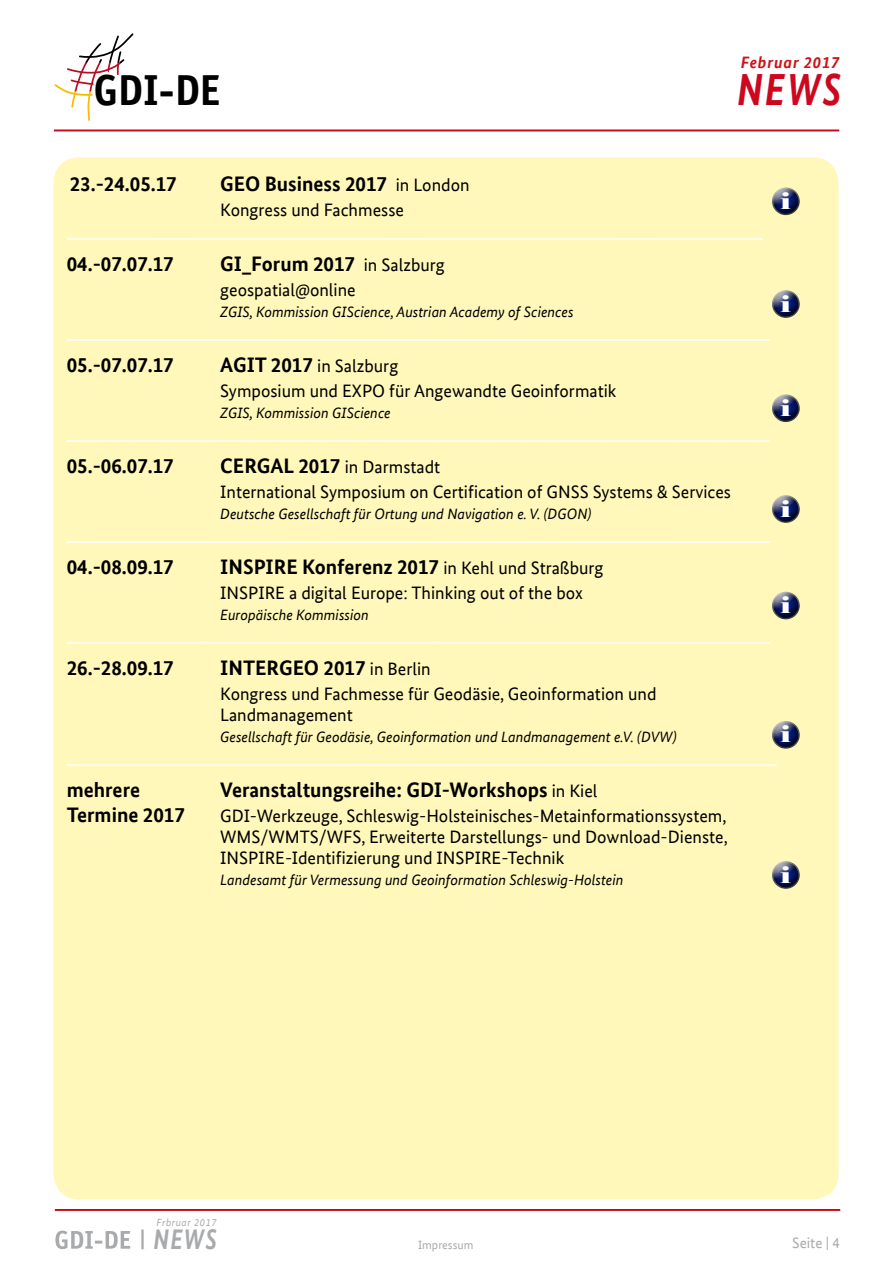
<style>
.page{position:relative;width:893px;height:1263px;background:#fff}
.page>*{position:absolute;margin:0;border:0;box-sizing:border-box;transform-origin:0 0}
.t1{font:italic 700 45px "Bundes Sans Web";color:#cd071e;scale:.85 1}
.t2{font:700 43.5px "Officina Sans";color:#000}
.t3{font:italic 700 28.35px "Bundes Sans Web";color:#a9aaac;scale:.82 1}
.t4{font:22.95px "Elephant";color:#fff;scale:1.35 1}
.Inhaltsverzeichnis-Ü{font:700 21px "Bundes Sans Web";color:#000}
.Inhaltsverzeichnis-Ü-2{font:18px "Bundes Sans Web";color:#000}
.Inhaltsverzeichnis-Ü-3{font:700 16.5px "Bundes Sans Web";color:#fff}
.t5{font:italic 700 16.5px "Bundes Sans Web";letter-spacing:.05em;color:#cd1316}
.Inhaltsverzeichnis-Ü-4{font:italic 15px "Bundes Sans Web";color:#000}
.t6{font:15px "Bundes Sans Web";color:#a9aaac}
.t7{font:12px "Bundes Sans Web";color:#a9aaac}
.t8{font:italic 10.35px "Bundes Sans Web";letter-spacing:.05em;color:#a9aaac}
.s1{font-weight:400;font-size:18px}
.s2{font-weight:700;font-size:21px}
</style>
<div class="page">
<hr style="left:54px;top:129px;width:785px;height:2px;background:#cd071e">
<svg style="left:54px;top:33px;width:80px;height:88px"></svg>
<hr style="left:55px;top:1209px;width:785px;height:2px;background:#cd071e">
<svg style="left:151px;top:1199px;width:69px;height:12px"></svg>
<svg style="left:55px;top:1229px;width:89px;height:21px"></svg>
<div style="left:53px;top:157px;width:785px;height:1042px;background:#fff8ba;border-radius:26px"></div>
<div style="left:765px;top:290px;width:46px;height:29px;background:#000;opacity:.75"></div>
<div style="left:765px;top:394px;width:46px;height:29px;background:#000;opacity:.75"></div>
<div style="left:765px;top:495px;width:46px;height:29px;background:#000;opacity:.75"></div>
<div style="left:765px;top:592px;width:46px;height:29px;background:#000;opacity:.75"></div>
<div style="left:765px;top:721px;width:46px;height:29px;background:#000;opacity:.75"></div>
<div style="left:765px;top:187px;width:46px;height:29px;background:#000;opacity:.75"></div>
<div style="left:765px;top:861px;width:46px;height:29px;background:#000;opacity:.75"></div>
<p class="t5" style="left:741px;top:53px;width:100px">Februar 2017</p>
<h2 class="t2" style="left:93px;top:63px;width:128px">GDI-DE</h2>
<h1 class="t1" style="left:737px;top:63px;width:124px">NEWS</h1>
<p class="Inhaltsverzeichnis-Ü" style="left:70px;top:171px;width:109px">23.-24.05.17</p>
<p class="Inhaltsverzeichnis-Ü" style="left:220px;top:171px;width:251px">GEO Business 2017 <span class="s1">in London</span></p>
<p class="Inhaltsverzeichnis-Ü-2" style="left:220px;top:200px;width:185px">Kongress und Fachmesse</p>
<p class="Inhaltsverzeichnis-Ü-3" style="left:67px;top:222px;width:697px">___________________________________________________________________________________________________</p>
<p class="Inhaltsverzeichnis-Ü" style="left:67px;top:251px;width:109px">04.-07.07.17</p>
<p class="Inhaltsverzeichnis-Ü" style="left:220px;top:251px;width:226px">GI_Forum 2017 <span class="s1">in Salzburg</span></p>
<p class="Inhaltsverzeichnis-Ü-2" style="left:220px;top:280px;width:137px">geospatial@online</p>
<p class="Inhaltsverzeichnis-Ü-4" style="left:220px;top:303px;width:355px">ZGIS, Kommission GIScience, Austrian Academy of Sciences</p>
<p class="Inhaltsverzeichnis-Ü-3" style="left:67px;top:323px;width:704px">____________________________________________________________________________________________________</p>
<p class="Inhaltsverzeichnis-Ü" style="left:67px;top:352px;width:109px">05.-07.07.17</p>
<p class="Inhaltsverzeichnis-Ü-2" style="left:220px;top:355px;width:180px"><span class="s2">AGIT 2017</span> in Salzburg</p>
<p class="Inhaltsverzeichnis-Ü-2" style="left:220px;top:381px;width:398px">Symposium und EXPO für Angewandte Geoinformatik</p>
<p class="Inhaltsverzeichnis-Ü-4" style="left:220px;top:404px;width:172px">ZGIS, Kommission GIScience</p>
<p class="Inhaltsverzeichnis-Ü-3" style="left:67px;top:424px;width:704px">____________________________________________________________________________________________________</p>
<p class="Inhaltsverzeichnis-Ü" style="left:67px;top:453px;width:109px">05.-06.07.17</p>
<p class="Inhaltsverzeichnis-Ü-2" style="left:220px;top:456px;width:222px"><span class="s2">CERGAL 2017</span> in Darmstadt</p>
<p class="Inhaltsverzeichnis-Ü-2" style="left:220px;top:482px;width:512px">International Symposium on Certification of GNSS Systems &amp; Services</p>
<p class="Inhaltsverzeichnis-Ü-4" style="left:220px;top:505px;width:373px">Deutsche Gesellschaft für Ortung und Navigation e. V. (DGON)</p>
<p class="Inhaltsverzeichnis-Ü-3" style="left:67px;top:525px;width:704px">____________________________________________________________________________________________________</p>
<p class="Inhaltsverzeichnis-Ü" style="left:67px;top:554px;width:109px">04.-08.09.17</p>
<p class="Inhaltsverzeichnis-Ü" style="left:220px;top:554px;width:385px">INSPIRE Konferenz 2017 <span class="s1">in Kehl und Straßburg</span></p>
<p class="Inhaltsverzeichnis-Ü-2" style="left:220px;top:583px;width:364px">INSPIRE a digital Europe: Thinking out of the box</p>
<p class="Inhaltsverzeichnis-Ü-4" style="left:220px;top:606px;width:150px">Europäische Kommission</p>
<p class="Inhaltsverzeichnis-Ü-3" style="left:67px;top:626px;width:704px">____________________________________________________________________________________________________</p>
<p class="Inhaltsverzeichnis-Ü" style="left:67px;top:655px;width:109px">26.-28.09.17</p>
<p class="Inhaltsverzeichnis-Ü" style="left:220px;top:655px;width:212px">INTERGEO 2017 <span class="s1">in Berlin</span></p>
<p class="Inhaltsverzeichnis-Ü-2" style="left:220px;top:684px;width:438px">Kongress und Fachmesse für Geodäsie, Geoinformation und</p>
<p class="Inhaltsverzeichnis-Ü-2" style="left:220px;top:705px;width:134px">Landmanagement</p>
<p class="Inhaltsverzeichnis-Ü-4" style="left:220px;top:728px;width:458px">Gesellschaft für Geodäsie, Geoinformation und Landmanagement e.V. (DVW)</p>
<p class="Inhaltsverzeichnis-Ü-3" style="left:67px;top:748px;width:711px">_____________________________________________________________________________________________________</p>
<p class="Inhaltsverzeichnis-Ü" style="left:67px;top:777px;width:75px">mehrere</p>
<p class="Inhaltsverzeichnis-Ü" style="left:220px;top:777px;width:379px">Veranstaltungsreihe: GDI-Workshops <span class="s1">in Kiel</span></p>
<p class="Inhaltsverzeichnis-Ü" style="left:67px;top:802px;width:120px">Termine 2017</p>
<p class="Inhaltsverzeichnis-Ü-2" style="left:220px;top:806px;width:508px">GDI-Werkzeuge, Schleswig-Holsteinisches-Metainformationssystem,</p>
<p class="Inhaltsverzeichnis-Ü-2" style="left:220px;top:827px;width:509px">WMS/WMTS/WFS, Erweiterte Darstellungs- und Download-Dienste,</p>
<p class="Inhaltsverzeichnis-Ü-2" style="left:220px;top:848px;width:345px">INSPIRE-Identifizierung und INSPIRE-Technik</p>
<p class="Inhaltsverzeichnis-Ü-4" style="left:220px;top:871px;width:405px">Landesamt für Vermessung und Geoinformation Schleswig-Holstein</p>
<p class="t4" style="left:780px;top:186px;width:9px">i</p>
<p class="t4" style="left:780px;top:289px;width:9px">i</p>
<p class="t4" style="left:780px;top:393px;width:9px">i</p>
<p class="t4" style="left:780px;top:494px;width:9px">i</p>
<p class="t4" style="left:780px;top:591px;width:9px">i</p>
<p class="t4" style="left:780px;top:720px;width:9px">i</p>
<p class="t4" style="left:780px;top:860px;width:9px">i</p>
<p class="t8" style="left:157px;top:1216px;width:61px">Frbruar 2017</p>
<h3 class="t3" style="left:153px;top:1223px;width:79px">NEWS</h3>
<p class="t7" style="left:418px;top:1238px;width:57px">Impressum</p>
<p class="t6" style="left:792px;top:1234px;width:49px">Seite | 4</p>
</div>
